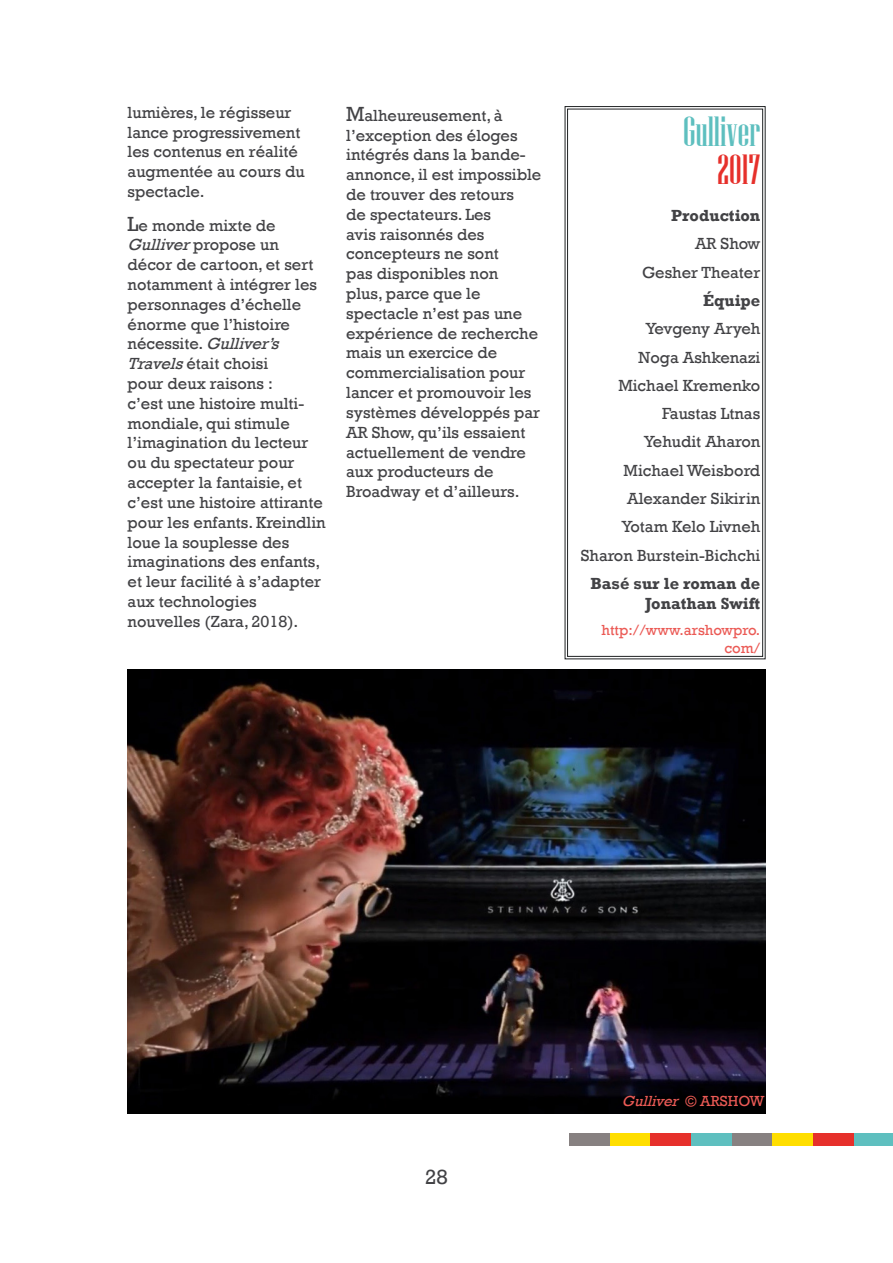
<style>
.page{position:relative;width:893px;height:1263px;background:#fff}
.page>*{position:absolute;margin:0;border:0;box-sizing:border-box;transform-origin:0 0}
.SubheadingRed{font:42px "Niagara Solid";color:#5ebfbf}
.SubheadingRed-2{font:42px "Niagara Solid";color:#e6302b}
.t1{font:21px "Rockwell";color:#424245}
.BodyText{font:16.5px/19.8px "Rockwell";color:#424245}
.NamesRight{font:16.5px "Rockwell";color:#424245}
.NamesRight-2{font:700 16.5px/19.8px "Rockwell";color:#424245;text-align:right}
.Link_right{font:15px/18px "Rockwell";color:#eb5a55;text-align:right}
.t2{font:italic 15px "Rockwell";color:#eb5a55}
.s1{font-size:21px}
.s2{font-style:italic}
.s3{font-style:normal}
</style>
<div class="page">
<div style="left:772px;top:1133px;width:40px;height:13px;background:#ffde00"></div>
<div style="left:853px;top:1133px;width:40px;height:13px;background:#5ebfbf"></div>
<div style="left:731px;top:1133px;width:40px;height:13px;background:#878181"></div>
<div style="left:813px;top:1133px;width:40px;height:13px;background:#e6302b"></div>
<div style="left:691px;top:1133px;width:40px;height:13px;background:#5ebfbf"></div>
<div style="left:569px;top:1133px;width:40px;height:13px;background:#878181"></div>
<div style="left:610px;top:1133px;width:40px;height:13px;background:#ffde00"></div>
<div style="left:651px;top:1133px;width:40px;height:13px;background:#e6302b"></div>
<svg style="left:565px;top:106px;width:201px;height:553px"></svg>
<div style="left:567px;top:109px;width:196px;height:548px;border:1px solid #202224"></div>
<img style="left:128px;top:669px;width:637px;height:444px">
<p class="BodyText" style="left:128px;top:103px;width:179px">lumières, le régisseur lance progressivement les contenus en réalité augmentée au cours du spectacle.</p>
<p class="BodyText" style="left:128px;top:215px;width:200px"><span class="s1">L</span>e monde mixte de<br><span class="s2">Gulliver</span>p ro p o s e u n décor de cartoon, et sert notamment à intégrer les personnages d’échelle énorme que l’histoire néce ssite. <span class="s2">Gulliver’s<br>Travels</span>était choisi<br>pour deux raisons :<br>c’est une histoire multi&shy;mondiale, qui stimule l’imagination du lecteur ou du spectateur pour accepter la fantaisie, et c’est une histoire attirante pour les enfants. Kreindlin loue la souplesse des imaginations des enfants, et leur facilité à s’adapter aux technologies nouvelles (Zara, 2018).</p>
<p class="BodyText" style="left:346px;top:106px;width:197px"><span class="s1">M</span>alheureusement, à l’exception des éloges intégrés dans la bande&shy;annonce, il est impossible de trouver des retours<br>de spectateurs. Les<br>avis raisonnés des concepteurs ne sont<br>pas disponibles non<br>plus, parce que le spectacle n’est pas une expérience de recherche mais un exercice de commercialisation pour lancer et promouvoir les systèmes développés par<br>AR Show, qu’ils essaient actuellement de vendre aux producteurs de<br>Broadway et d’ailleurs.</p>
<p class="SubheadingRed" style="left:683px;top:109px;width:79px">Gulliver</p>
<p class="SubheadingRed-2" style="left:717px;top:147px;width:45px">2017</p>
<p class="NamesRight-2" style="left:671px;top:206px;width:91px">Production</p>
<p class="NamesRight" style="left:695px;top:234px;width:67px">AR Show</p>
<p class="NamesRight" style="left:642px;top:263px;width:120px">Gesher Theater</p>
<p class="NamesRight-2" style="left:703px;top:290px;width:59px">Équipe</p>
<p class="NamesRight" style="left:646px;top:319px;width:116px">Yevgeny Aryeh</p>
<p class="NamesRight" style="left:639px;top:347px;width:123px">Noga Ashkenazi</p>
<p class="NamesRight" style="left:618px;top:376px;width:143px">Michael Kremenko</p>
<p class="NamesRight" style="left:662px;top:404px;width:100px">Faustas Ltnas</p>
<p class="NamesRight" style="left:644px;top:432px;width:118px">Yehudit Aharon</p>
<p class="NamesRight" style="left:624px;top:461px;width:138px">Michael Weisbord</p>
<p class="NamesRight" style="left:627px;top:489px;width:135px">Alexander Sikirin</p>
<p class="NamesRight" style="left:622px;top:517px;width:140px">Yotam Kelo Livneh</p>
<p class="NamesRight" style="left:581px;top:546px;width:181px">Sharon Burstein-Bichchi</p>
<p class="NamesRight-2" style="left:590px;top:574px;width:171px">Basé sur le roman de<br>Jonathan Swift</p>
<p class="Link_right" style="left:601px;top:621px;width:160px">http://www.arshowpro. com/</p>
<p class="t1" style="left:425px;top:1165px;width:24px">28</p>
<p class="t2" style="left:622px;top:1092px;width:144px">Gulliver <span class="s3">© A R S H O W</span></p>
</div>
